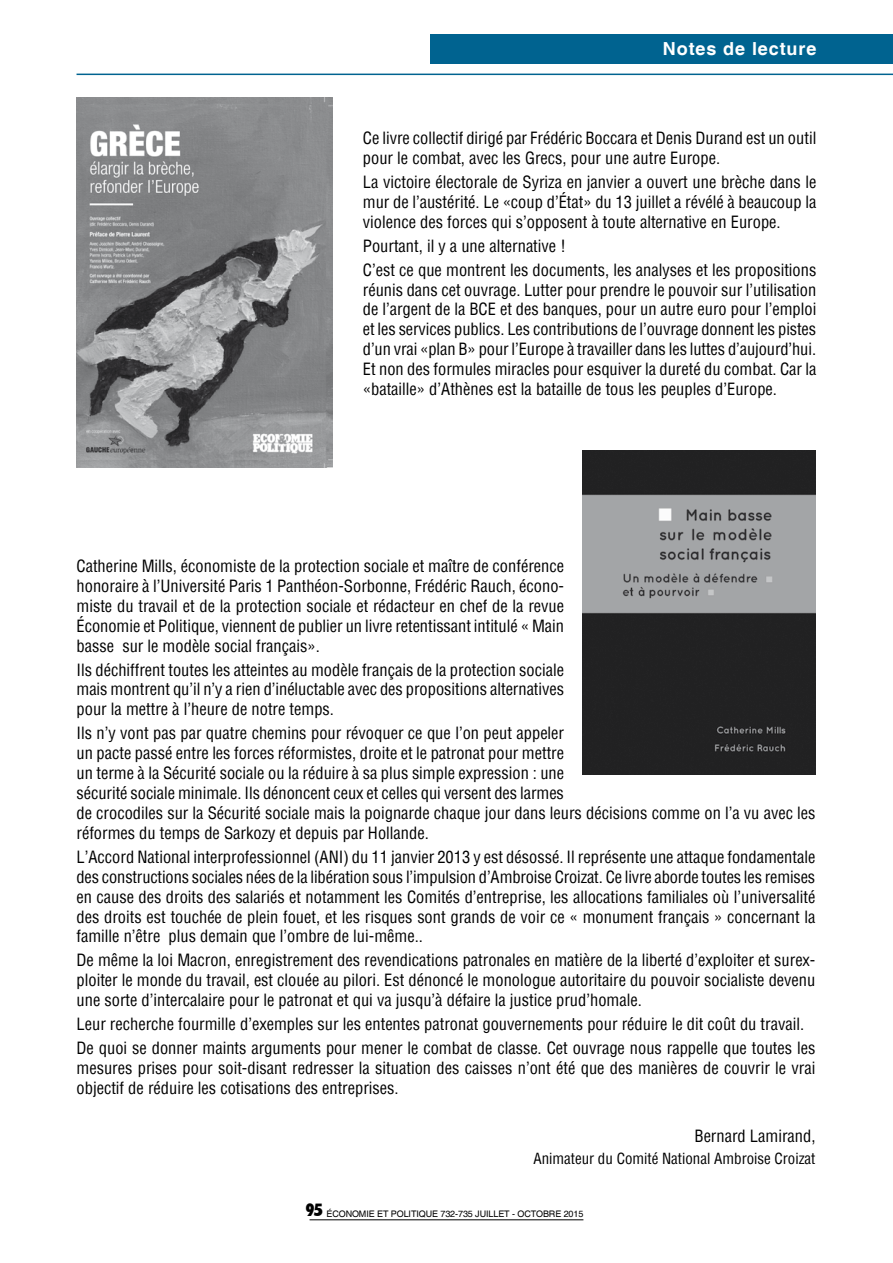
<style>
.page{position:relative;width:893px;height:1263px;background:#fff}
.page>*{position:absolute;margin:0;border:0;box-sizing:border-box;transform-origin:0 0}
.t1{font:700 18px "Helvetica";letter-spacing:.05em;color:#fff}
.t2{font:900 condensed 17.25px "Futura BT";color:#000}
.t3{font:condensed 16.5px/19.8px "Helvetica";color:#000;text-align:justify}
.t4{font:condensed 15px "Helvetica";color:#000}
.t5{font:9px "Helvetica";letter-spacing:-.01em;color:#000}
</style>
<div class="page">
<hr style="left:77px;top:74px;width:816px;height:1px;background:#006390">
<div style="left:431px;top:34px;width:462px;height:30px;background:#006390"></div>
<hr style="left:310px;top:1219px;width:273px;height:1px;background:#000">
<img style="left:77px;top:98px;width:255px;height:369px">
<img style="left:582px;top:451px;width:233px;height:323px">
<p class="t1" style="left:663px;top:37px;width:155px">Notes de lecture</p>
<p class="t3" style="left:363px;top:128px;width:455px">Ce livre collectif dirigé par Frédéric Boccara et Denis Durand est un outil pour le combat, avec les Grecs, pour une autre Europe.</p>
<p class="t3" style="left:363px;top:172px;width:455px">La victoire électorale de Syriza en janvier a ouvert une brèche dans le mur de l’austérité. Le «coup d’État» du 13 juillet a révélé à beaucoup la violence des forces qui s’opposent à toute alternative en Europe.</p>
<p class="t3" style="left:363px;top:233px;width:455px;line-height:24px">Pourtant, il y a une alternative !<br>C’est ce que montrent les documents, les analyses et les propositions</p>
<p class="t3" style="left:363px;top:279px;width:455px">réunis dans cet ouvrage. Lutter pour prendre le pouvoir sur l’utilisation de l’argent de la BCE et des banques, pour un autre euro pour l’emploi et les services publics. Les contributions de l’ouvrage donnent les pistes d’un vrai «plan B» pour l’Europe à travailler dans les luttes d’aujourd’hui.<br>Et non des formules miracles pour esquiver la dureté du combat. Car la «bataille» d’Athènes est la bataille de tous les peuples d’Europe.</p>
<p class="t3" style="left:77px;top:556px;width:489px">Catherine Mills, économiste de la protection sociale et maître de conférence honoraire à l’Université Paris 1 Panthéon-Sorbonne, Frédéric Rauch, écono&shy;miste du travail et de la protection sociale et rédacteur en chef de la revue Économie et Politique, viennent de publier un livre retentissant intitulé « Main basse sur le modèle social français».</p>
<p class="t3" style="left:77px;top:659px;width:489px">Ils déchiffrent toutes les atteintes au modèle français de la protection sociale mais montrent qu’il n’y a rien d’inéluctable avec des propositions alternatives pour la mettre à l’heure de notre temps.</p>
<p class="t3" style="left:77px;top:723px;width:740px;text-align:left">Ils n’y vont pas par quatre chemins pour révoquer ce que l’on peut appeler<br>un pacte passé entre les forces réformistes, droite et le patronat pour mettre<br>un terme à la Sécurité sociale ou la réduire à sa plus simple expression : une<br>sécurité sociale minimale. Ils dénoncent ceux et celles qui versent des larmes<br>de crocodiles sur la Sécurité sociale mais la poignarde chaque jour dans leurs décisions comme on l’a vu avec les réformes du temps de Sarkozy et depuis par Hollande.</p>
<p class="t3" style="left:77px;top:847px;width:740px">L’Accord National interprofessionnel (ANI) du 11 janvier 2013 y est désossé. Il représente une attaque fondamentale des constructions sociales nées de la libération sous l’impulsion d’Ambroise Croizat. Ce livre aborde toutes les remises en cause des droits des salariés et notamment les Comités d’entreprise, les allocations familiales où l’universalité des droits est touchée de plein fouet, et les risques sont grands de voir ce « monument français » concernant la famille n’être plus demain que l’ombre de lui-même..</p>
<p class="t3" style="left:77px;top:950px;width:740px">De même la loi Macron, enregistrement des revendications patronales en matière de la liberté d’exploiter et surex&shy;ploiter le monde du travail, est clouée au pilori. Est dénoncé le monologue autoritaire du pouvoir socialiste devenu une sorte d’intercalaire pour le patronat et qui va jusqu’à défaire la justice prud’homale.</p>
<p class="t3" style="left:77px;top:1012px;width:740px;line-height:24px">Leur recherche fourmille d’exemples sur les ententes patronat gouvernements pour réduire le dit coût du travail.<br>De quoi se donner maints arguments pour mener le combat de classe. Cet ouvrage nous rappelle que toutes les</p>
<p class="t3" style="left:77px;top:1058px;width:740px">mesures prises pour soit-disant redresser la situation des caisses n’ont été que des manières de couvrir le vrai objectif de réduire les cotisations des entreprises.</p>
<p class="t3" style="left:694px;top:1126px;width:122px">Bernard Lamirand,</p>
<p class="t4" style="left:533px;top:1149px;width:284px">Animateur du Comité National Ambroise Croizat</p>
<p class="t2" style="left:306px;top:1200px;width:18px">95</p>
<p class="t5" style="left:326px;top:1208px;width:258px">ÉCONOMIE ET POLITIQUE 732-735 JUILLET - OCTOBRE 2015</p>
</div>
